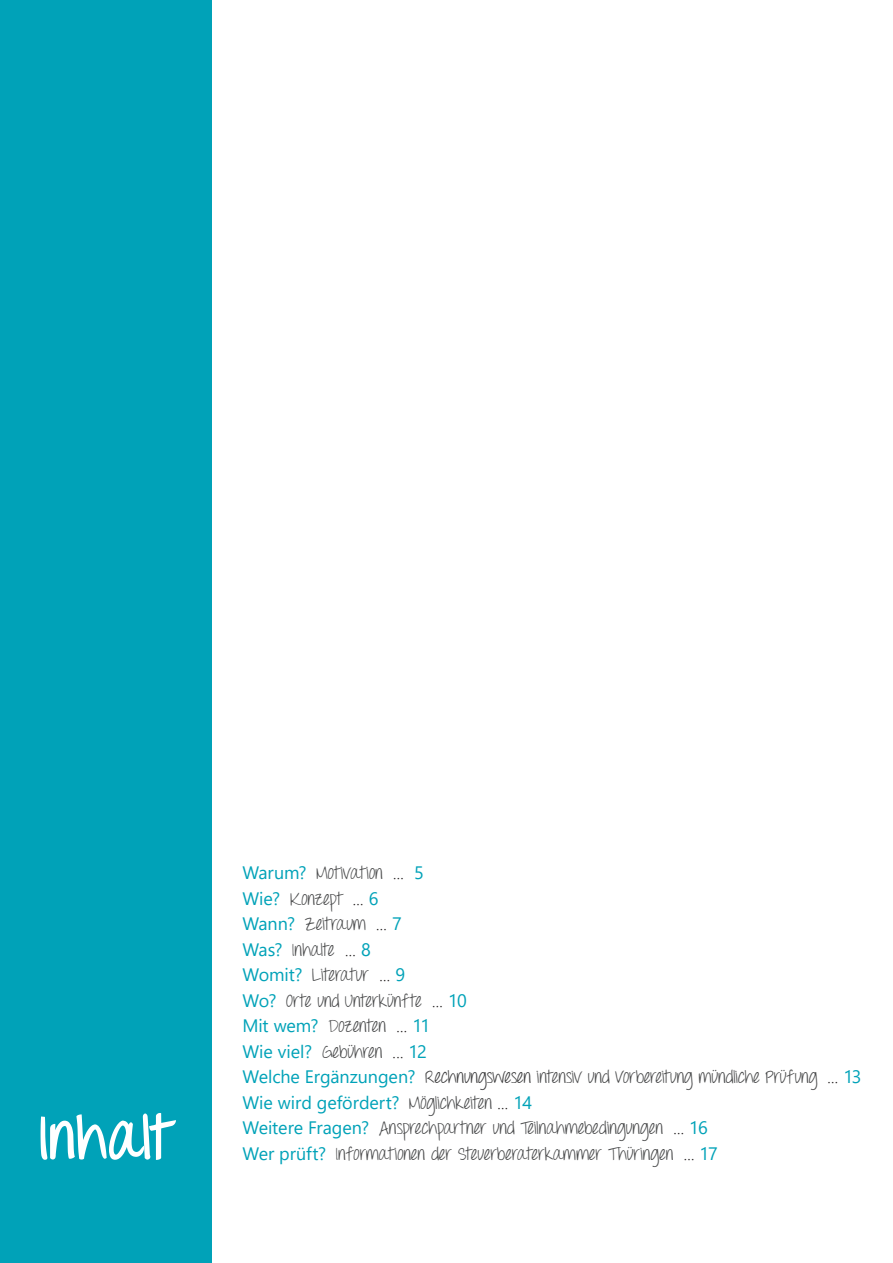
<style>
.page{position:relative;width:893px;height:1263px;background:#fff}
.page>*{position:absolute;margin:0;border:0;box-sizing:border-box;transform-origin:0 0}
.t1{font:700 60px "Throw My Hands Upinthe Air";color:#fff}
.t2{font:18px "Throw My Hands Upinthe Air";letter-spacing:-.015em;color:#4b4c4d}
.t3{font:18px "Segoe UI";letter-spacing:-.005em;color:#00a2b8}
.t4{font:18px "Throw My Hands Upinthe Air";letter-spacing:.005em;color:#4b4c4d}
.s1{font-family:"Segoe UI";color:#00a2b8}
.s2{font-family:"Segoe UI";font-weight:300;color:#231f20}
.s3{font-family:"Throw My Hands Upinthe Air";color:#4b4c4d}
.s4{font-weight:300;color:#231f20}
.s5{color:#3e3e3f}
</style>
<div class="page">
<div style="left:0;top:0;width:211px;height:1263px;background:#00a2b8"></div>
<p class="t1" style="left:39px;top:1100px;width:135px">Inhalt</p>
<p class="t4" style="left:242px;top:862px;width:183px"><span class="s1">Warum?</span> Motivation <span class="s2">...</span> <span class="s1">5</span></p>
<p class="t2" style="left:242px;top:887px;width:138px"><span class="s1">Wie?</span> Konzept <span class="s2">...</span> <span class="s1">6</span></p>
<p class="t2" style="left:242px;top:913px;width:161px"><span class="s1">Wann?</span> Zeitraum <span class="s2">...</span> <span class="s1">7</span></p>
<p class="t2" style="left:242px;top:938px;width:130px"><span class="s1">Was?</span> Inhalte <span class="s2">...</span> <span class="s1">8</span></p>
<p class="t2" style="left:242px;top:964px;width:164px"><span class="s1">Womit?</span> Literatur <span class="s2">...</span> <span class="s1">9</span></p>
<p class="t2" style="left:242px;top:989px;width:226px"><span class="s1">Wo?</span> Orte und Unterkünfte <span class="s2">...</span> <span class="s1">10</span></p>
<p class="t3" style="left:242px;top:1009px;width:189px">Mit wem? <span class="s3">Dozenten</span> <span class="s4">...</span> 11</p>
<p class="t3" style="left:242px;top:1034px;width:186px">Wie viel? <span class="s3">Gebühren</span> <span class="s4">...</span> 12</p>
<p class="t2" style="left:242px;top:1066px;width:621px"><span class="s1">Welche Ergänzungen?</span> <span class="s5">Rechnungswesen</span> intensiv und Vorbereitung mündliche Prüfung <span class="s2">...</span> <span class="s1">13</span></p>
<p class="t3" style="left:242px;top:1085px;width:291px">Wie wird gefördert? <span class="s3">Möglichkeiten</span> <span class="s4">...</span> 14</p>
<p class="t2" style="left:242px;top:1117px;width:467px"><span class="s1">Weitere Fragen?</span> Ansprechpartner und Teilnahmebedingungen <span class="s2">...</span> <span class="s1">16</span></p>
<p class="t2" style="left:242px;top:1142px;width:477px"><span class="s1">Wer prüft?</span> Informationen der Steuerberaterkammer Thüringen <span class="s2">...</span> <span class="s1">17</span></p>
</div>
